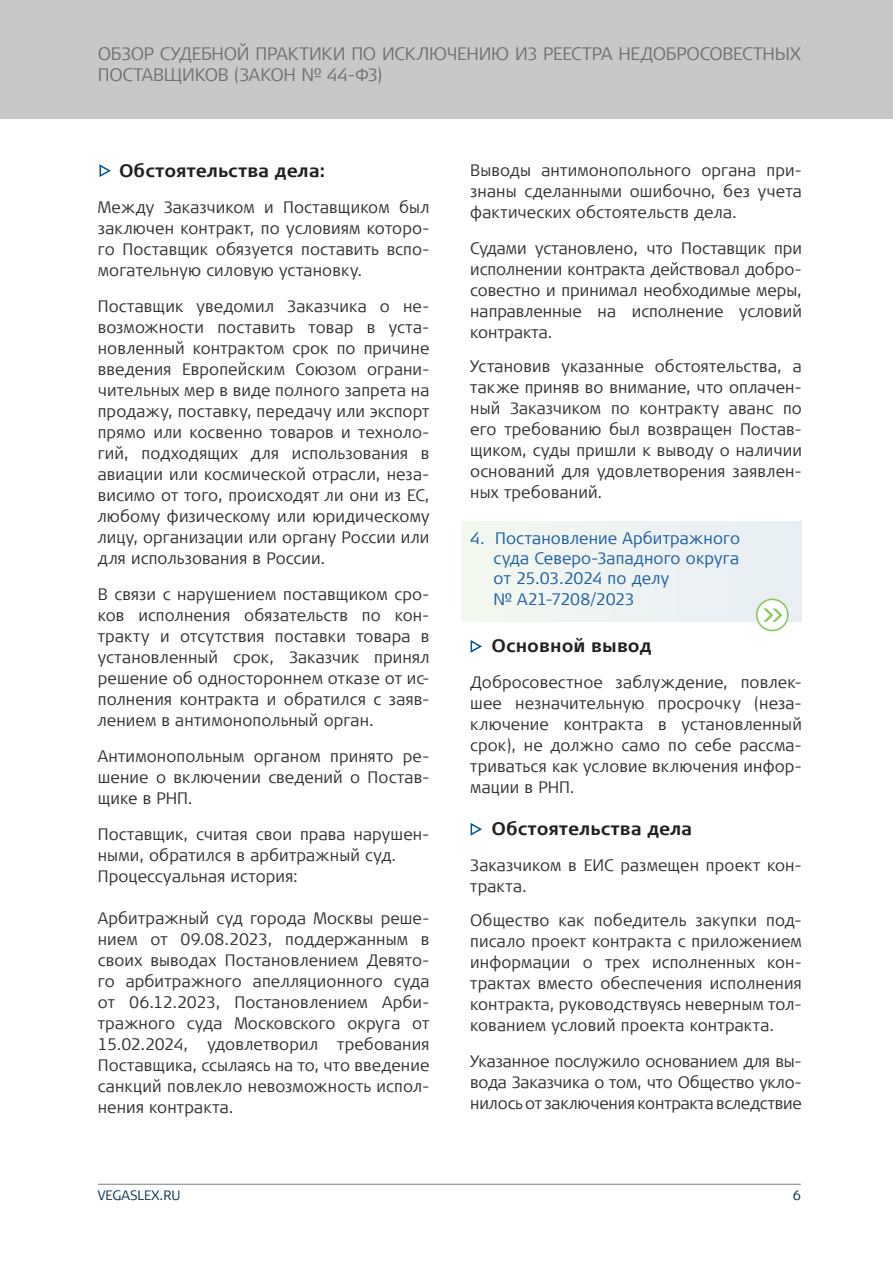
<style>
.page{position:relative;width:893px;height:1263px;background:#fff}
.page>*{position:absolute;margin:0;border:0;box-sizing:border-box;transform-origin:0 0}
.t1{font:300 18px/21.6px "Signa Offc Pro";letter-spacing:-.015em;color:#6f7073}
.t2{font:700 18px "Signa Offc Pro";letter-spacing:.01em;color:#231f20}
.t3{font:300 16.5px/21px "Signa Offc Pro";letter-spacing:.01em;color:#312f30;text-align:justify}
.t4{font:300 16.5px/20.7px "Signa Offc Pro";letter-spacing:.01em;color:#175d9e}
.t5{font:300 13.5px "Signa Offc Pro";color:#032d49}
</style>
<div class="page">
<div style="left:0;top:0;width:893px;height:119px;background:#c7c8ca"></div>
<hr style="left:98px;top:1184px;width:703px;height:1px;background:#797d7f">
<div style="left:461px;top:521px;width:341px;height:101px;background:#edf3f2"></div>
<svg style="left:470px;top:640px;width:12px;height:13px"></svg>
<svg style="left:470px;top:823px;width:12px;height:13px"></svg>
<svg style="left:99px;top:164px;width:12px;height:13px"></svg>
<svg style="left:756px;top:598px;width:33px;height:33px"></svg>
<p class="t1" style="left:98px;top:42px;width:704px">ОБЗОР СУДЕБНОЙ ПРАКТИКИ ПО ИСКЛЮЧЕНИЮ ИЗ РЕЕСТРА НЕДОБРОСОВЕСТНЫХ<br>ПОСТАВЩИКОВ (ЗАКОН № 44-ФЗ)</p>
<p class="t2" style="left:119px;top:158px;width:208px">Обстоятельства дела:</p>
<p class="t3" style="left:98px;top:196px;width:333px">Между Заказчиком и Поставщиком был заключен контракт, по условиям которо&shy;го Поставщик обязуется поставить вспо&shy;могательную силовую установку.</p>
<p class="t3" style="left:98px;top:295px;width:333px">Поставщик уведомил Заказчика о не&shy;возможности поставить товар в уста&shy;новленный контрактом срок по причине введения Европейским Союзом ограни&shy;чительных мер в виде полного запрета на продажу, поставку, передачу или экспорт прямо или косвенно товаров и техноло&shy;гий, подходящих для использования в авиации или космической отрасли, неза&shy;висимо от того, происходят ли они из ЕС, любому физическому или юридическому лицу, организации или органу России или для использования в России.</p>
<p class="t3" style="left:98px;top:583px;width:333px">В связи с нарушением поставщиком сро&shy;ков исполнения обязательств по кон&shy;тракту и отсутствия поставки товара в установленный срок, Заказчик принял решение об одностороннем отказе от ис&shy;полнения контракта и обратился с заяв&shy;лением в антимонопольный орган.</p>
<p class="t3" style="left:98px;top:745px;width:333px">Антимонопольным органом принято ре&shy;шение о включении сведений о Постав&shy;щике в РНП.</p>
<p class="t3" style="left:98px;top:823px;width:333px">Поставщик, считая свои права нарушен&shy;ными, обратился в арбитражный суд.</p>
<p class="t3" style="left:98px;top:865px;width:202px">Процессуальная история:</p>
<p class="t3" style="left:98px;top:907px;width:333px">Арбитражный суд города Москвы реше&shy;нием от 09.08.2023, поддержанным в своих выводах Постановлением Девято&shy;го арбитражного апелляционного суда от 06.12.2023, Постановлением Арби&shy;тражного суда Московского округа от 15.02.2024, удовлетворил требования Поставщика, ссылаясь на то, что введение санкций повлекло невозможность испол&shy;нения контракта.</p>
<p class="t3" style="left:470px;top:159px;width:333px">Выводы антимонопольного органа при&shy;знаны сделанными ошибочно, без учета фактических обстоятельств дела.</p>
<p class="t3" style="left:470px;top:237px;width:333px">Судами установлено, что Поставщик при исполнении контракта действовал добро&shy;совестно и принимал необходимые меры, направленные на исполнение условий контракта.</p>
<p class="t3" style="left:470px;top:355px;width:333px">Установив указанные обстоятельства, а также приняв во внимание, что оплачен&shy;ный Заказчиком по контракту аванс по его требованию был возвращен Постав&shy;щиком, суды пришли к выводу о наличии оснований для удовлетворения заявлен&shy;ных требований.</p>
<p class="t4" style="left:470px;top:527px;width:271px">4. Постановление Арбитражного</p>
<p class="t4" style="left:494px;top:547px;width:247px">суда Северо-Западного округа от 25.03.2024 по делу<br>№ А21-7208/2023</p>
<p class="t2" style="left:491px;top:633px;width:161px">Основной вывод</p>
<p class="t3" style="left:470px;top:671px;width:333px">Добросовестное заблуждение, повлек&shy;шее незначительную просрочку (неза&shy;ключение контракта в установленный срок), не должно само по себе рассма&shy;триваться как условие включения инфор&shy;мации в РНП.</p>
<p class="t2" style="left:491px;top:816px;width:202px">Обстоятельства дела</p>
<p class="t3" style="left:470px;top:854px;width:333px">Заказчиком в ЕИС размещен проект кон&shy;тракта.</p>
<p class="t3" style="left:470px;top:909px;width:333px">Общество как победитель закупки под&shy;писало проект контракта с приложением информации о трех исполненных кон&shy;трактах вместо обеспечения исполнения контракта, руководствуясь неверным тол&shy;кованием условий проекта контракта.</p>
<p class="t3" style="left:470px;top:1050px;width:333px">Указанное послужило основанием для вы&shy;вода Заказчика о том, что Общество укло&shy;нилось от заключения контракта вследствие</p>
<p class="t5" style="left:98px;top:1186px;width:84px">VEGASLEX.RU</p>
<p class="t5" style="left:793px;top:1185px;width:10px">6</p>
</div>
